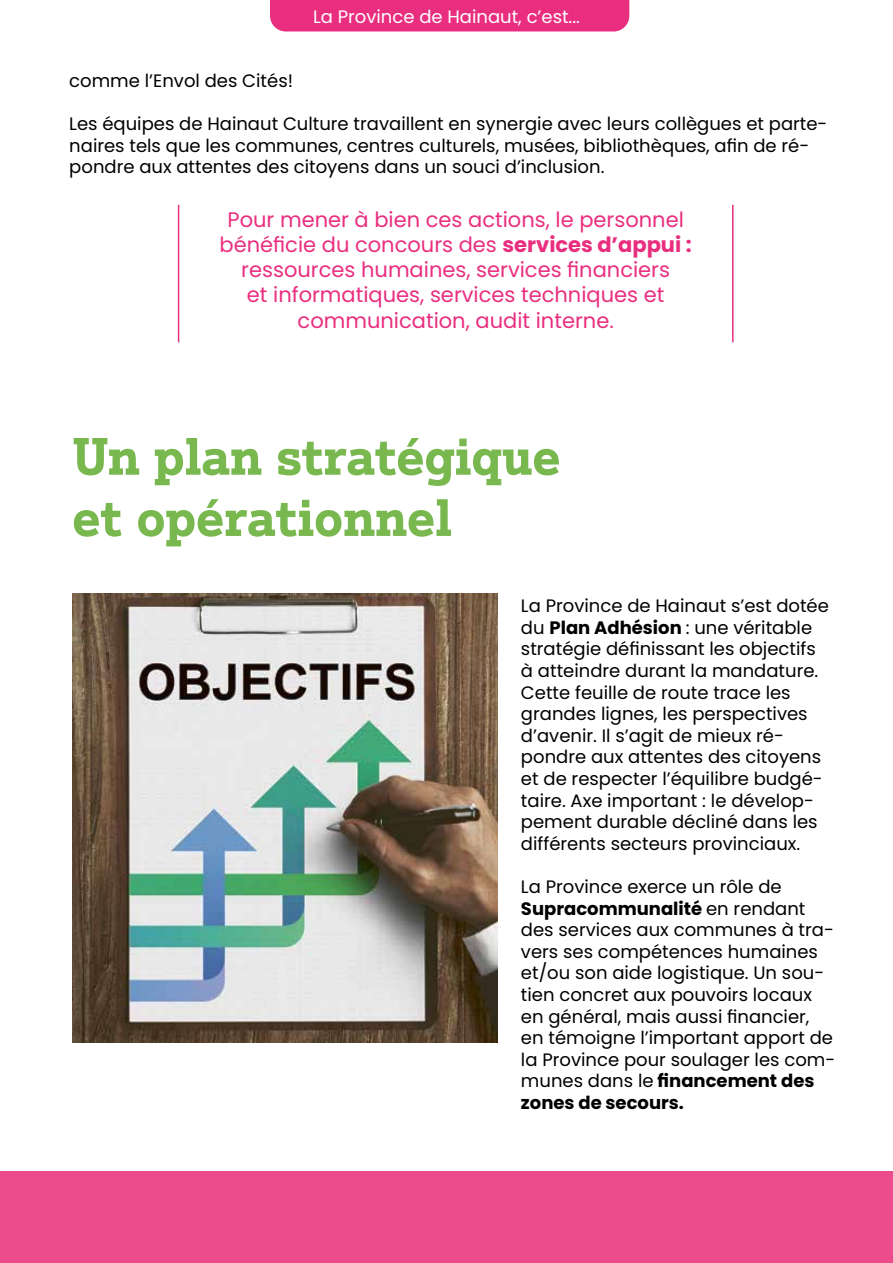
<style>
.page{position:relative;width:893px;height:1263px;background:#fff}
.page>*{position:absolute;margin:0;border:0;box-sizing:border-box;transform-origin:0 0}
.t1{font:700 51px/61.2px "Justus Pro";color:#79b84f}
.t2{font:21px/25.2px "Poppins";color:#ea2e7f;text-align:center}
.t3{font:18px/21.6px "Poppins";color:#000}
.t4{font:18px "Poppins";color:#fff}
.s1{font-weight:700}
</style>
<div class="page">
<div style="left:270px;top:0;width:359px;height:31px;background:#ea2e7f"></div>
<img style="left:72px;top:593px;width:426px;height:450px">
<div style="left:0;top:1171px;width:893px;height:92px;background:#ec4b8c"></div>
<hr style="left:178px;top:205px;width:1px;height:137px;background:#ea2e7f">
<hr style="left:732px;top:205px;width:2px;height:137px;background:#ea2e7f">
<p class="t4" style="left:313px;top:6px;width:268px">La Province de Hainaut, c’est...</p>
<p class="t3" style="left:69px;top:70px;width:225px">comme l’Envol des Cités!</p>
<p class="t3" style="left:69px;top:113px;width:760px">Les équipes de Hainaut Culture travaillent en synergie avec leurs collègues et parte&shy;naires tels que les communes, centres culturels, musées, bibliothèques, afin de ré&shy;pondre aux attentes des citoyens dans un souci d’inclusion.</p>
<p class="t2" style="left:220px;top:207px;width:474px">Pour mener à bien ces actions, le personnel bénéficie du concours des <span class="s1">services d’appui : </span>ressources humaines, services financiers<br>et informatiques, services techniques et communication, audit interne.</p>
<h1 class="t1" style="left:72px;top:425px;width:490px">Un plan stratégique et opérationnel</h1>
<p class="t3" style="left:521px;top:595px;width:309px">La Province de Hainaut s’est dotée du <span class="s1">Plan Adhésion</span> : une véritable stratégie définissant les objectifs à atteindre durant la mandature.<br>Cette feuille de route trace les grandes lignes, les perspectives d’avenir. Il s’agit de mieux ré&shy;pondre aux attentes des citoyens et de respecter l’équilibre budgé&shy;taire. Axe important : le dévelop&shy;pement durable décliné dans les différents secteurs provinciaux.</p>
<p class="t3" style="left:521px;top:876px;width:316px">La Province exerce un rôle de<br><span class="s1">Supracommunalité</span> en rendant des services aux communes à tra&shy;vers ses compétences humaines et/ou son aide logistique. Un sou&shy;tien concret aux pouvoirs locaux en général, mais aussi financier, en témoigne l’important apport de la Province pour soulager les com&shy;munes dans le <span class="s1">financement des zones de secours.</span></p>
</div>
